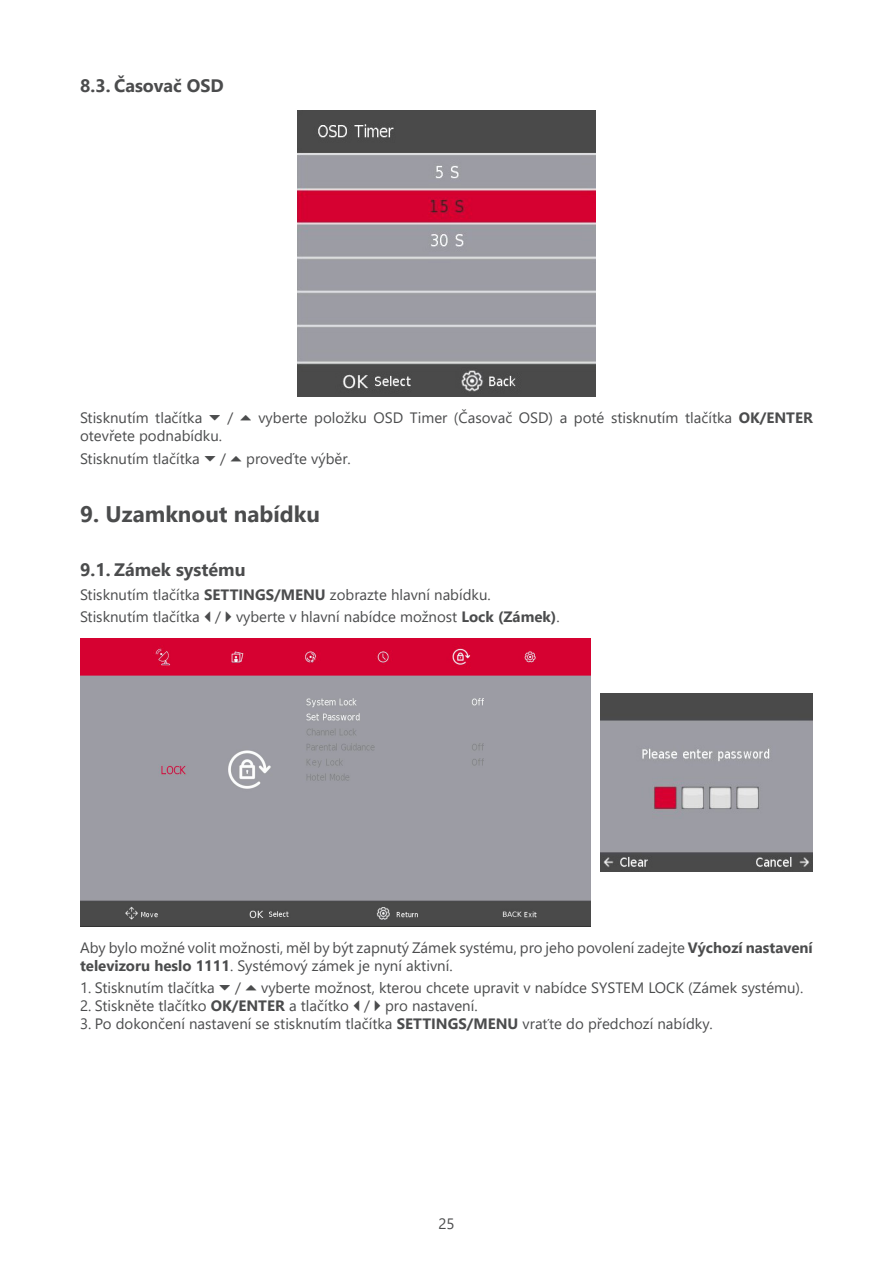
<style>
.page{position:relative;width:893px;height:1263px;background:#fff}
.page>*{position:absolute;margin:0;border:0;box-sizing:border-box;transform-origin:0 0}
.t1{font:700 22.5px "Segoe UI";color:#4b4c4d}
.t2{font:700 18px "Segoe UI";color:#4b4c4d}
.t3{font:15px/18px "Segoe UI";color:#4b4c4d}
.s1{font-family:"Guifxv 2 Transports"}
.s2{font-weight:700}
</style>
<div class="page">
<img style="left:298px;top:110px;width:297px;height:287px">
<img style="left:600px;top:693px;width:213px;height:178px">
<img style="left:80px;top:638px;width:510px;height:288px">
<p class="t2" style="left:80px;top:69px;width:145px">8.3. Časovač OSD</p>
<p class="t3" style="left:80px;top:408px;width:734px">Stisknutím tlačítka <span class="s1">s</span> / <span class="s1">w</span> vyberte položku OSD Timer (Časovač OSD) a poté stisknutím tlačítka <span class="s2">OK/ENTER </span>otevřete podnabídku.</p>
<p class="t3" style="left:80px;top:448px;width:272px">Stisknutím tlačítka <span class="s1">s</span> / <span class="s1">w</span> proveďte výběr.</p>
<h1 class="t1" style="left:80px;top:493px;width:241px">9. Uzamknout nabídku</h1>
<p class="t2" style="left:80px;top:552px;width:167px">9.1. Zámek systému</p>
<p class="t3" style="left:80px;top:582px;width:481px;line-height:22.2px">Stisknutím tlačítka <span class="s2">SETTINGS/MENU</span> zobrazte hlavní nabídku.<br>Stisknutím tlačítka <span class="s1">a</span> / <span class="s1">d</span> vyberte v hlavní nabídce možnost <span class="s2">Lock (Zámek)</span>.</p>
<p class="t3" style="left:80px;top:937px;width:734px">Aby bylo možné volit možnosti, měl by být zapnutý Zámek systému, pro jeho povolení zadejte <span class="s2">Výchozí nastavení televizoru heslo 1111</span>. Systémový zámek je nyní aktivní.</p>
<p class="t3" style="left:80px;top:977px;width:725px">1. Stisknutím tlačítka <span class="s1">s</span> / <span class="s1">w</span> vyberte možnost, kterou chcete upravit v nabídce SYSTEM LOCK (Zámek systému).</p>
<p class="t3" style="left:80px;top:995px;width:399px">2. Stiskněte tlačítko <span class="s2">OK/ENTER</span> a tlačítko <span class="s1">a</span> / <span class="s1">d</span> pro nastavení.</p>
<p class="t3" style="left:80px;top:1013px;width:634px">3. Po dokončení nastavení se stisknutím tlačítka <span class="s2">SETTINGS/MENU</span> vraťte do předchozí nabídky.</p>
<p class="t3" style="left:438px;top:1213px;width:18px">25</p>
</div>
